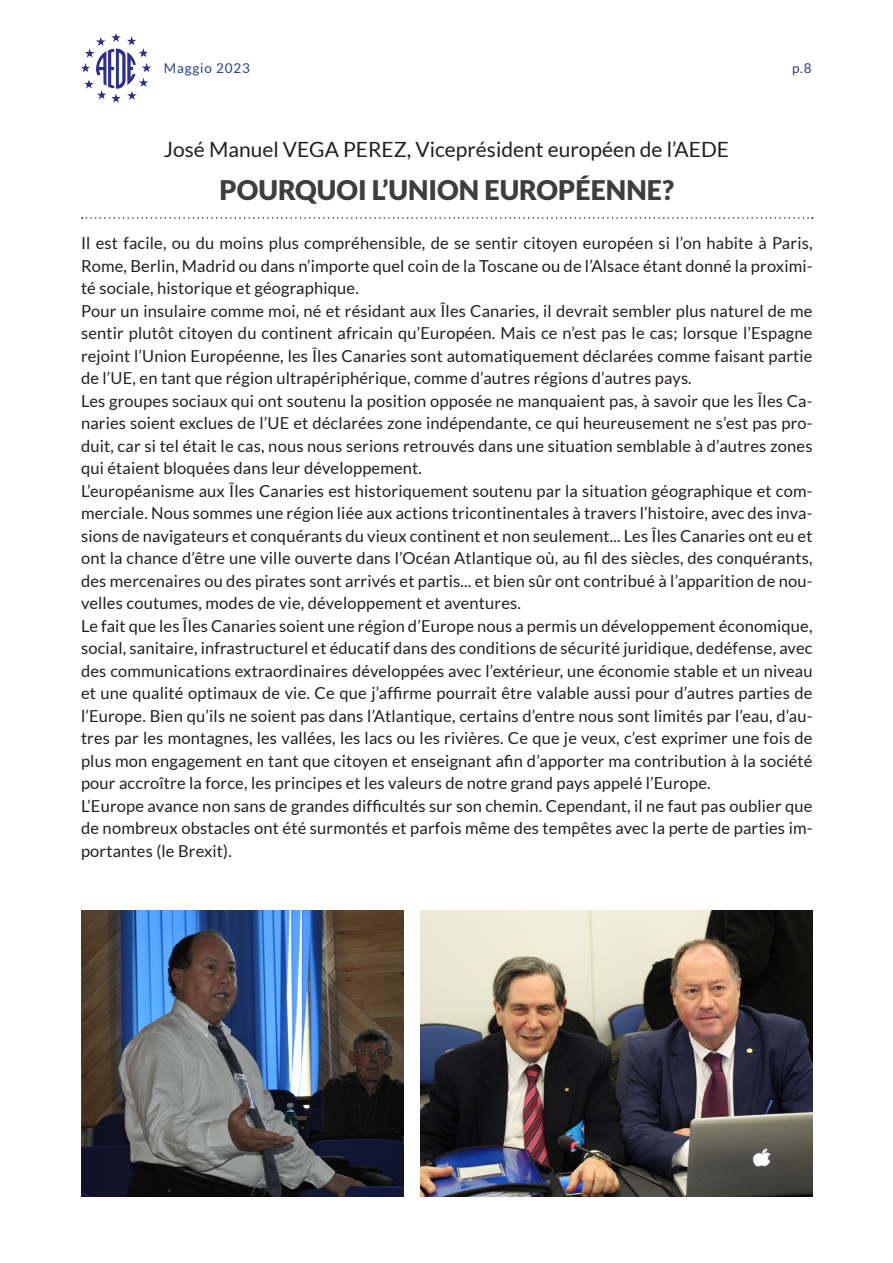
<style>
.page{position:relative;width:893px;height:1263px;background:#fff}
.page>*{position:absolute;margin:0;border:0;box-sizing:border-box;transform-origin:0 0}
.t1{font:900 27px "Lato";color:#3e3e3f}
.t2{font:21px "Lato";color:#231f20}
.t3{font:16.5px/22.5px "Lato";letter-spacing:.01em;color:#231f20;text-align:justify}
.t4{font:13.5px "Lato";letter-spacing:.06em;color:#2b428a}
</style>
<div class="page">
<img style="left:81px;top:33px;width:70px;height:70px">
<svg style="left:82px;top:217px;width:731px;height:2px"></svg>
<img style="left:81px;top:910px;width:323px;height:287px">
<img style="left:421px;top:910px;width:391px;height:287px">
<p class="t4" style="left:164px;top:61px;width:88px">Maggio 2023</p>
<p class="t4" style="left:792px;top:61px;width:21px">p.8</p>
<p class="t2" style="left:164px;top:138px;width:567px">José Manuel VEGA PEREZ, Viceprésident européen de l’AEDE</p>
<p class="t1" style="left:220px;top:175px;width:456px">POURQUOI L’UNION EUROPÉENNE?</p>
<p class="t3" style="left:81px;top:232px;width:733px">Il est facile, ou du moins plus compréhensible, de se sentir citoyen européen si l’on habite à Paris, Rome, Berlin, Madrid ou dans n’importe quel coin de la Toscane ou de l’Alsace étant donné la proximi&shy;té sociale, historique et géographique.</p>
<p class="t3" style="left:81px;top:299px;width:733px">Pour un insulaire comme moi, né et résidant aux Îles Canaries, il devrait sembler plus naturel de me sentir plutôt citoyen du continent africain qu’Européen. Mais ce n’est pas le cas; lorsque l’Espagne rejoint l’Union Européenne, les Îles Canaries sont automatiquement déclarées comme faisant partie de l’UE, en tant que région ultrapériphérique, comme d’autres régions d’autres pays.</p>
<p class="t3" style="left:81px;top:389px;width:733px">Les groupes sociaux qui ont soutenu la position opposée ne manquaient pas, à savoir que les Îles Ca&shy;naries soient exclues de l’UE et déclarées zone indépendante, ce qui heureusement ne s’est pas pro&shy;duit, car si tel était le cas, nous nous serions retrouvés dans une situation semblable à d’autres zones qui étaient bloquées dans leur développement.</p>
<p class="t3" style="left:81px;top:479px;width:733px">L’européanisme aux Îles Canaries est historiquement soutenu par la situation géographique et com&shy;merciale. Nous sommes une région liée aux actions tricontinentales à travers l’histoire, avec des inva&shy;sions de navigateurs et conquérants du vieux continent et non seulement... Les Îles Canaries ont eu et ont la chance d’être une ville ouverte dans l’Océan Atlantique où, au fil des siècles, des conquérants, des mercenaires ou des pirates sont arrivés et partis... et bien sûr ont contribué à l’apparition de nou&shy;velles coutumes, modes de vie, développement et aventures.</p>
<p class="t3" style="left:81px;top:614px;width:733px">Le fait que les Îles Canaries soient une région d’Europe nous a permis un développement économique, social, sanitaire, infrastructurel et éducatif dans des conditions de sécurité juridique, dedéfense, avec des communications extraordinaires développées avec l’extérieur, une économie stable et un niveau et une qualité optimaux de vie. Ce que j’affirme pourrait être valable aussi pour d’autres parties de l’Europe. Bien qu’ils ne soient pas dans l’Atlantique, certains d’entre nous sont limités par l’eau, d’au&shy;tres par les montagnes, les vallées, les lacs ou les rivières. Ce que je veux, c’est exprimer une fois de plus mon engagement en tant que citoyen et enseignant afin d’apporter ma contribution à la société pour accroître la force, les principes et les valeurs de notre grand pays appelé l’Europe.</p>
<p class="t3" style="left:81px;top:794px;width:733px">L’Europe avance non sans de grandes difficultés sur son chemin. Cependant, il ne faut pas oublier que de nombreux obstacles ont été surmontés et parfois même des tempêtes avec la perte de parties im&shy;portantes (le Brexit).</p>
</div>
